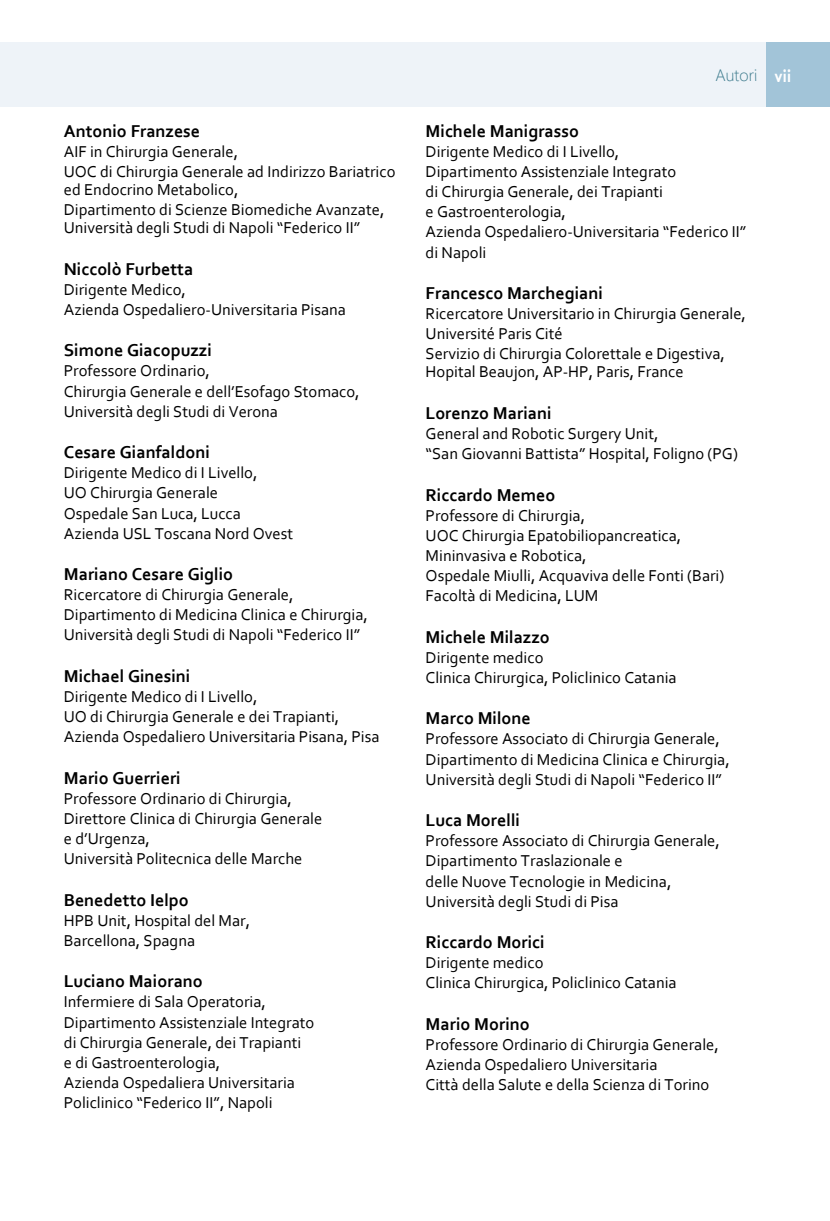
<style>
.page{position:relative;width:830px;height:1221px;background:#fff}
.page>*{position:absolute;margin:0;border:0;box-sizing:border-box;transform-origin:0 0}
.t1{font:700 18px "Corbel";color:#000}
.t2{font:16.5px/20.1px "Corbel";color:#000}
.t3{font:300 16.5px "Segoe UI";color:#3c7a8c}
.s1{font-family:"Tw Cen";font-weight:700;font-size:19.5px;color:#fff}
</style>
<div class="page">
<div style="left:0;top:43px;width:829px;height:64px;background:#eef3f8"></div>
<div style="left:765px;top:43px;width:64px;height:64px;background:#a2c4d8"></div>
<p class="t1" style="left:64px;top:120px;width:138px">Antonio Franzese</p>
<p class="t2" style="left:64px;top:141px;width:333px">AIF in Chirurgia Generale,<br>UOC di Chirurgia Generale ad Indirizzo Bariatrico</p>
<p class="t2" style="left:64px;top:179px;width:322px">ed Endocrino Metabolico,<br>Dipartimento di Scienze Biomediche Avanzate,</p>
<p class="t2" style="left:64px;top:217px;width:298px">Università degli Studi di Napoli “Federico II”</p>
<p class="t1" style="left:64px;top:257px;width:131px">Niccolò Furbetta</p>
<p class="t2" style="left:64px;top:279px;width:283px">Dirigente Medico,<br>Azienda Ospedaliero-Universitaria Pisana</p>
<p class="t1" style="left:64px;top:339px;width:149px">Simone Giacopuzzi</p>
<p class="t2" style="left:64px;top:360px;width:297px">Professore Ordinario,<br>Chirurgia Generale e dell’Esofago Stomaco,<br>Università degli Studi di Verona</p>
<p class="t1" style="left:64px;top:441px;width:147px">Cesare Gianfaldoni</p>
<p class="t2" style="left:64px;top:462px;width:231px">Dirigente Medico di I Livello,<br>UO Chirurgia Generale<br>Ospedale San Luca, Lucca<br>Azienda USL Toscana Nord Ovest</p>
<p class="t1" style="left:64px;top:563px;width:171px">Mariano Cesare Giglio</p>
<p class="t2" style="left:64px;top:584px;width:305px">Ricercatore di Chirurgia Generale,<br>Dipartimento di Medicina Clinica e Chirurgia,<br>Università degli Studi di Napoli “Federico II”</p>
<p class="t1" style="left:64px;top:664px;width:128px">Michael Ginesini</p>
<p class="t2" style="left:64px;top:686px;width:317px">Dirigente Medico di I Livello,<br>UO di Chirurgia Generale e dei Trapianti,<br>Azienda Ospedaliero Universitaria Pisana, Pisa</p>
<p class="t1" style="left:64px;top:766px;width:118px">Mario Guerrieri</p>
<p class="t2" style="left:64px;top:787px;width:260px">Professore Ordinario di Chirurgia,<br>Direttore Clinica di Chirurgia Generale e d’Urgenza,<br>Università Politecnica delle Marche</p>
<p class="t1" style="left:64px;top:888px;width:126px">Benedetto Ielpo</p>
<p class="t2" style="left:64px;top:909px;width:188px">HPB Unit, Hospital del Mar,<br>Barcellona, Spagna</p>
<p class="t1" style="left:64px;top:970px;width:140px">Luciano Maiorano</p>
<p class="t2" style="left:64px;top:991px;width:252px">Infermiere di Sala Operatoria, Dipartimento Assistenziale Integrato di Chirurgia Generale, dei Trapianti<br>e di Gastroenterologia,<br>Azienda Ospedaliera Universitaria Policlinico “Federico II”, Napoli</p>
<p class="t3" style="left:715px;top:59px;width:77px">Autori <span class="s1">vii</span></p>
<p class="t1" style="left:425px;top:120px;width:155px">Michele Manigrasso</p>
<p class="t2" style="left:425px;top:141px;width:322px">Dirigente Medico di I Livello,<br>Dipartimento Assistenziale Integrato<br>di Chirurgia Generale, dei Trapianti<br>e Gastroenterologia,<br>Azienda Ospedaliero-Universitaria “Federico II” di Napoli</p>
<p class="t1" style="left:425px;top:282px;width:179px">Francesco Marchegiani</p>
<p class="t2" style="left:425px;top:303px;width:322px">Ricercatore Universitario in Chirurgia Generale,<br>Université Paris Cité<br>Servizio di Chirurgia Colorettale e Digestiva,</p>
<p class="t2" style="left:425px;top:361px;width:259px">Hopital Beaujon, AP-HP, Paris, France</p>
<p class="t1" style="left:425px;top:401px;width:127px">Lorenzo Mariani</p>
<p class="t2" style="left:425px;top:423px;width:314px">General and Robotic Surgery Unit,<br>“San Giovanni Battista” Hospital, Foligno (PG)</p>
<p class="t1" style="left:425px;top:483px;width:131px">Riccardo Memeo</p>
<p class="t2" style="left:425px;top:504px;width:300px">Professore di Chirurgia,<br>UOC Chirurgia Epatobiliopancreatica,<br>Mininvasiva e Robotica,<br>Ospedale Miulli, Acquaviva delle Fonti (Bari)<br>Facoltà di Medicina, LUM</p>
<p class="t1" style="left:425px;top:625px;width:126px">Michele Milazzo</p>
<p class="t2" style="left:425px;top:646px;width:252px">Dirigente medico<br>Clinica Chirurgica, Policlinico Catania</p>
<p class="t1" style="left:425px;top:707px;width:107px">Marco Milone</p>
<p class="t2" style="left:425px;top:728px;width:305px">Professore Associato di Chirurgia Generale,<br>Dipartimento di Medicina Clinica e Chirurgia,<br>Università degli Studi di Napoli “Federico II”</p>
<p class="t1" style="left:425px;top:809px;width:96px">Luca Morelli</p>
<p class="t2" style="left:425px;top:830px;width:295px">Professore Associato di Chirurgia Generale, Dipartimento Traslazionale e<br>delle Nuove Tecnologie in Medicina, Università degli Studi di Pisa</p>
<p class="t1" style="left:425px;top:930px;width:120px">Riccardo Morici</p>
<p class="t2" style="left:425px;top:952px;width:252px">Dirigente medico<br>Clinica Chirurgica, Policlinico Catania</p>
<p class="t1" style="left:425px;top:1012px;width:106px">Mario Morino</p>
<p class="t2" style="left:425px;top:1033px;width:294px">Professore Ordinario di Chirurgia Generale,<br>Azienda Ospedaliero Universitaria<br>Città della Salute e della Scienza di Torino</p>
</div>
